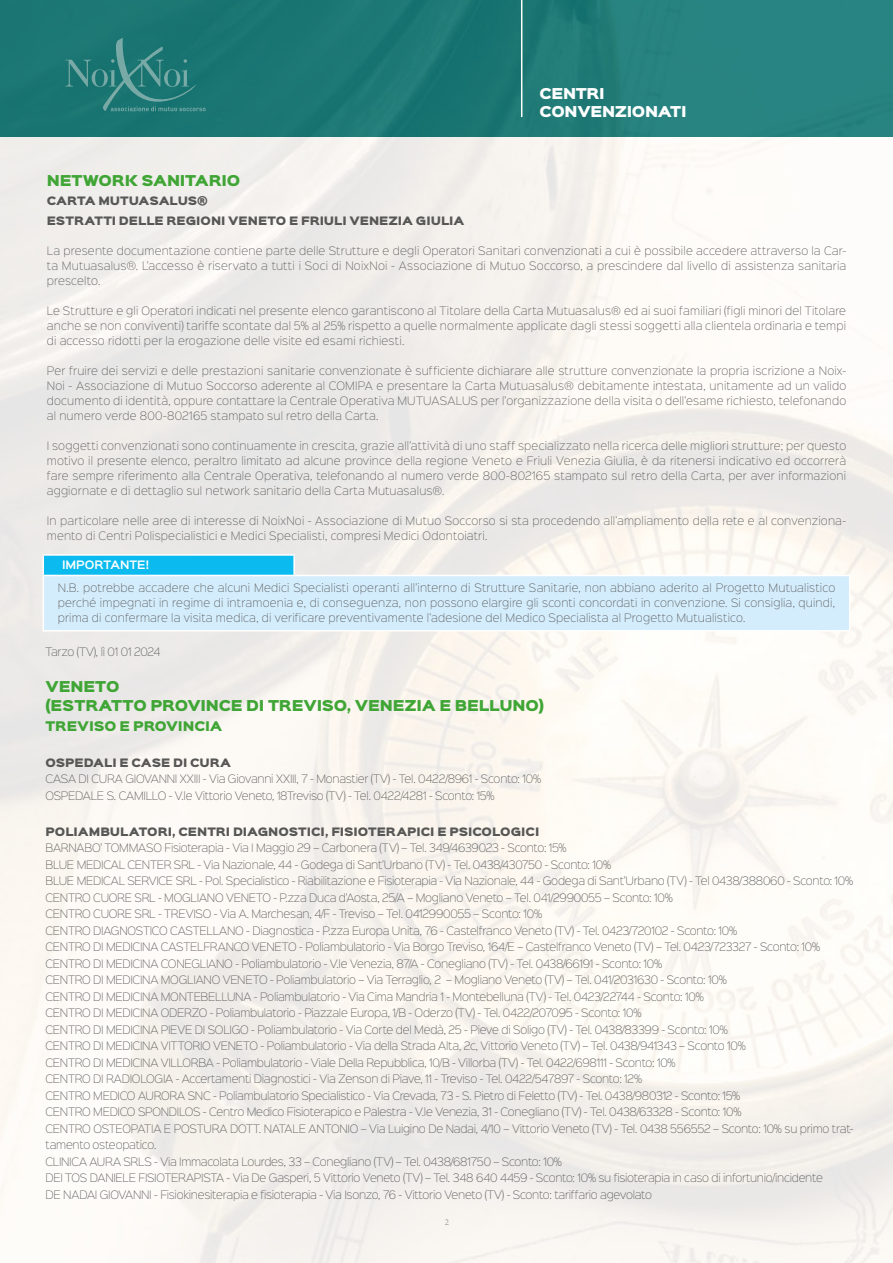
<style>
.page{position:relative;width:893px;height:1263px;background:#fff}
.page>*{position:absolute;margin:0;border:0;box-sizing:border-box;transform-origin:0 0}
.t1{font:13.5px/19.5px "Sinkin Sans 900 X Black";letter-spacing:-.01em;color:#3fa535}
.t2{font:13.5px/18px "Sinkin Sans 900 X Black";letter-spacing:-.025em;color:#fff}
.t3{font:12px "Sinkin Sans 900 X Black";letter-spacing:-.01em;color:#3fa535}
.t4{font:10.5px/16.5px "Sinkin Sans 200 X Light";letter-spacing:-.02em;color:#575756;text-align:justify}
.t5{font:10.5px/15px "Sinkin Sans 200 X Light";letter-spacing:.015em;color:#575756}
.t6{font:10.5px/19.5px "Sinkin Sans 900 X Black";color:#575756}
.t7{font:600 10.5px "Sinkin Sans 600";color:#fff}
.t8{font:9px "Minion Pro";color:#9d9d9c}
</style>
<div class="page">
<img style="left:0;top:0;width:893px;height:1263px">
<hr style="left:521px;top:0;width:1px;height:117px;background:#fff">
<div style="left:43px;top:555px;width:251px;height:20px;background:#0bbbef"></div>
<div style="left:43px;top:575px;width:807px;height:56px;background:#d4edfc"></div>
<hr style="left:43px;top:554px;width:252px;height:2px;background:#fff">
<svg style="left:43px;top:556px;width:1px;height:19px"></svg>
<svg style="left:293px;top:556px;width:2px;height:19px"></svg>
<hr style="left:43px;top:575px;width:251px;height:1px;background:#fff">
<hr style="left:43px;top:576px;width:1px;height:54px;background:#fff">
<hr style="left:294px;top:575px;width:556px;height:1px;background:#fff">
<hr style="left:849px;top:576px;width:1px;height:54px;background:#fff">
<hr style="left:43px;top:630px;width:251px;height:1px;background:#fff">
<hr style="left:294px;top:630px;width:556px;height:1px;background:#fff">
<p class="t2" style="left:540px;top:85px;width:149px">CENTRI<br>CONVENZIONATI</p>
<p class="t1" style="left:47px;top:171px;width:195px">NETWORK SANITARIO</p>
<p class="t6" style="left:47px;top:192px;width:419px">CARTA MUTUASALUS®<br>ESTRATTI DELLE REGIONI VENETO E FRIULI VENEZIA GIULIA</p>
<p class="t4" style="left:47px;top:242px;width:801px;line-height:15px">La presente documentazione contiene parte delle Strutture e degli Operatori Sanitari convenzionati a cui è possibile accedere attraverso la Car&shy;ta Mutuasalus®. L’accesso è riservato a tutti i Soci di NoixNoi - Associazione di Mutuo Soccorso, a prescindere dal livello di assistenza sanitaria prescelto.</p>
<p class="t4" style="left:47px;top:302px;width:801px;line-height:15px">Le Strutture e gli Operatori indicati nel presente elenco garantiscono al Titolare della Carta Mutuasalus® ed ai suoi familiari (figli minori del Titolare anche se non conviventi) tariffe scontate dal 5% al 25% rispetto a quelle normalmente applicate dagli stessi soggetti alla clientela ordinaria e tempi di accesso ridotti per la erogazione delle visite ed esami richiesti.</p>
<p class="t4" style="left:47px;top:362px;width:801px;line-height:15px">Per fruire dei servizi e delle prestazioni sanitarie convenzionate è sufficiente dichiarare alle strutture convenzionate la propria iscrizione a Noix-Noi - Associazione di Mutuo Soccorso aderente al COMIPA e presentare la Carta Mutuasalus® debitamente intestata, unitamente ad un valido documento di identità, oppure contattare la Centrale Operativa MUTUASALUS per l’organizzazione della visita o dell’esame richiesto, telefonando al numero verde 800-802165 stampato sul retro della Carta.</p>
<p class="t4" style="left:47px;top:437px;width:801px;line-height:15px">I soggetti convenzionati sono continuamente in crescita, grazie all’attività di uno staff specializzato nella ricerca delle migliori strutture; per questo motivo il presente elenco, peraltro limitato ad alcune province della regione Veneto e Friuli Venezia Giulia, è da ritenersi indicativo ed occorrerà fare sempre riferimento alla Centrale Operativa, telefonando al numero verde 800-802165 stampato sul retro della Carta, per aver informazioni aggiornate e di dettaglio sul network sanitario della Carta Mutuasalus®.</p>
<p class="t5" style="left:47px;top:512px;width:801px">In particolare nelle aree di interesse di NoixNoi - Associazione di Mutuo Soccorso si sta procedendo all’ampliamento della rete e al convenziona&shy;mento di Centri Polispecialistici e Medici Specialisti, compresi Medici Odontoiatri.</p>
<p class="t7" style="left:62px;top:556px;width:89px">IMPORTANTE!</p>
<p class="t4" style="left:58px;top:580px;width:779px;line-height:15px">N.B. potrebbe accadere che alcuni Medici Specialisti operanti all’interno di Strutture Sanitarie, non abbiano aderito al Progetto Mutualistico perché impegnati in regime di intramoenia e, di conseguenza, non possono elargire gli sconti concordati in convenzione. Si consiglia, quindi, prima di confermare la visita medica, di verificare preventivamente l’adesione del Medico Specialista al Progetto Mutualistico.</p>
<p class="t4" style="left:46px;top:643px;width:116px">Tarzo (TV), lì 01 01 2024</p>
<p class="t1" style="left:46px;top:677px;width:500px">VENETO<br>(ESTRATTO PROVINCE DI TREVISO, VENEZIA E BELLUNO)</p>
<p class="t3" style="left:46px;top:720px;width:178px">TREVISO E PROVINCIA</p>
<p class="t6" style="left:46px;top:753px;width:187px">OSPEDALI E CASE DI CURA</p>
<p class="t4" style="left:46px;top:770px;width:497px">CASA DI CURA GIOVANNI XXIII - Via Giovanni XXIII, 7 - Monastier (TV) - Tel. 0422/8961 - Sconto: 10%<br>OSPEDALE S. CAMILLO - V.le Vittorio Veneto, 18Treviso (TV) - Tel. 0422/4281 - Sconto: 15%</p>
<p class="t6" style="left:46px;top:822px;width:495px">POLIAMBULATORI, CENTRI DIAGNOSTICI, FISIOTERAPICI E PSICOLOGICI</p>
<p class="t4" style="left:46px;top:839px;width:809px;text-align:left">BARNABO' TOMMASO Fisioterapia - Via I Maggio 29 – Carbonera (TV) – Tel. 349/4639023 - Sconto: 15%<br>BLUE MEDICAL CENTER SRL - Via Nazionale, 44 - Godega di Sant’Urbano (TV) - Tel. 0438/430750 - Sconto: 10%<br>BLUE MEDICAL SERVICE SRL - Pol. Specialistico - Riabilitazione e Fisioterapia - Via Nazionale, 44 - Godega di Sant’Urbano (TV) - Tel 0438/388060 - Sconto: 10% CENTRO CUORE SRL - MOGLIANO VENETO - P.zza Duca d'Aosta, 25/A – Mogliano Veneto – Tel. 041/2990055 – Sconto: 10%<br>CENTRO CUORE SRL - TREVISO - Via A. Marchesan, 4/F - Treviso – Tel. 0412990055 – Sconto: 10%<br>CENTRO DIAGNOSTICO CASTELLANO - Diagnostica - P.zza Europa Unita, 76 - Castelfranco Veneto (TV) - Tel. 0423/720102 - Sconto: 10%<br>CENTRO DI MEDICINA CASTELFRANCO VENETO - Poliambulatorio - Via Borgo Treviso, 164/E – Castelfranco Veneto (TV) – Tel. 0423/723327 - Sconto: 10% CENTRO DI MEDICINA CONEGLIANO - Poliambulatorio - V.le Venezia, 87/A - Conegliano (TV) - Tel. 0438/66191 - Sconto: 10%<br>CENTRO DI MEDICINA MOGLIANO VENETO - Poliambulatorio – Via Terraglio, 2 – Mogliano Veneto (TV) – Tel. 041/2031630 - Sconto: 10%<br>CENTRO DI MEDICINA MONTEBELLUNA - Poliambulatorio - Via Cima Mandria 1 - Montebelluna (TV) - Tel. 0423/22744 - Sconto: 10%<br>CENTRO DI MEDICINA ODERZO - Poliambulatorio - Piazzale Europa, 1/B - Oderzo (TV) - Tel. 0422/207095 - Sconto: 10%<br>CENTRO DI MEDICINA PIEVE DI SOLIGO - Poliambulatorio - Via Corte del Medà, 25 - Pieve di Soligo (TV) - Tel. 0438/83399 - Sconto: 10%<br>CENTRO DI MEDICINA VITTORIO VENETO - Poliambulatorio - Via della Strada Alta, 2c, Vittorio Veneto (TV) – Tel. 0438/941343 – Sconto 10%<br>CENTRO DI MEDICINA VILLORBA - Poliambulatorio - Viale Della Repubblica, 10/B - Villorba (TV) - Tel. 0422/698111 - Sconto: 10%<br>CENTRO DI RADIOLOGIA - Accertamenti Diagnostici - Via Zenson di Piave, 11 - Treviso - Tel. 0422/547897 - Sconto: 12%<br>CENTRO MEDICO AURORA SNC - Poliambulatorio Specialistico - Via Crevada, 73 - S. Pietro di Feletto (TV) - Tel. 0438/980312 - Sconto: 15%<br>CENTRO MEDICO SPONDILOS - Centro Medico Fisioterapico e Palestra - V.le Venezia, 31 - Conegliano (TV) - Tel. 0438/63328 - Sconto: 10%<br>CENTRO OSTEOPATIA E POSTURA DOTT. NATALE ANTONIO – Via Luigino De Nadai, 4/10 – Vittorio Veneto (TV) - Tel. 0438 556552 – Sconto: 10% su primo trat&shy;tamento osteopatico.<br>CLINICA AURA SRLS - Via Immacolata Lourdes, 33 – Conegliano (TV) – Tel. 0438/681750 – Sconto: 10%<br>DEI TOS DANIELE FISIOTERAPISTA - Via De Gasperi, 5 Vittorio Veneto (TV) – Tel. 348 640 4459 - Sconto: 10% su fisioterapia in caso di infortunio/incidente<br>DE NADAI GIOVANNI - Fisiokinesiterapia e fisioterapia - Via Isonzo, 76 - Vittorio Veneto (TV) - Sconto: tariffario agevolato</p>
<p class="t8" style="left:445px;top:1216px;width:6px">2</p>
</div>
